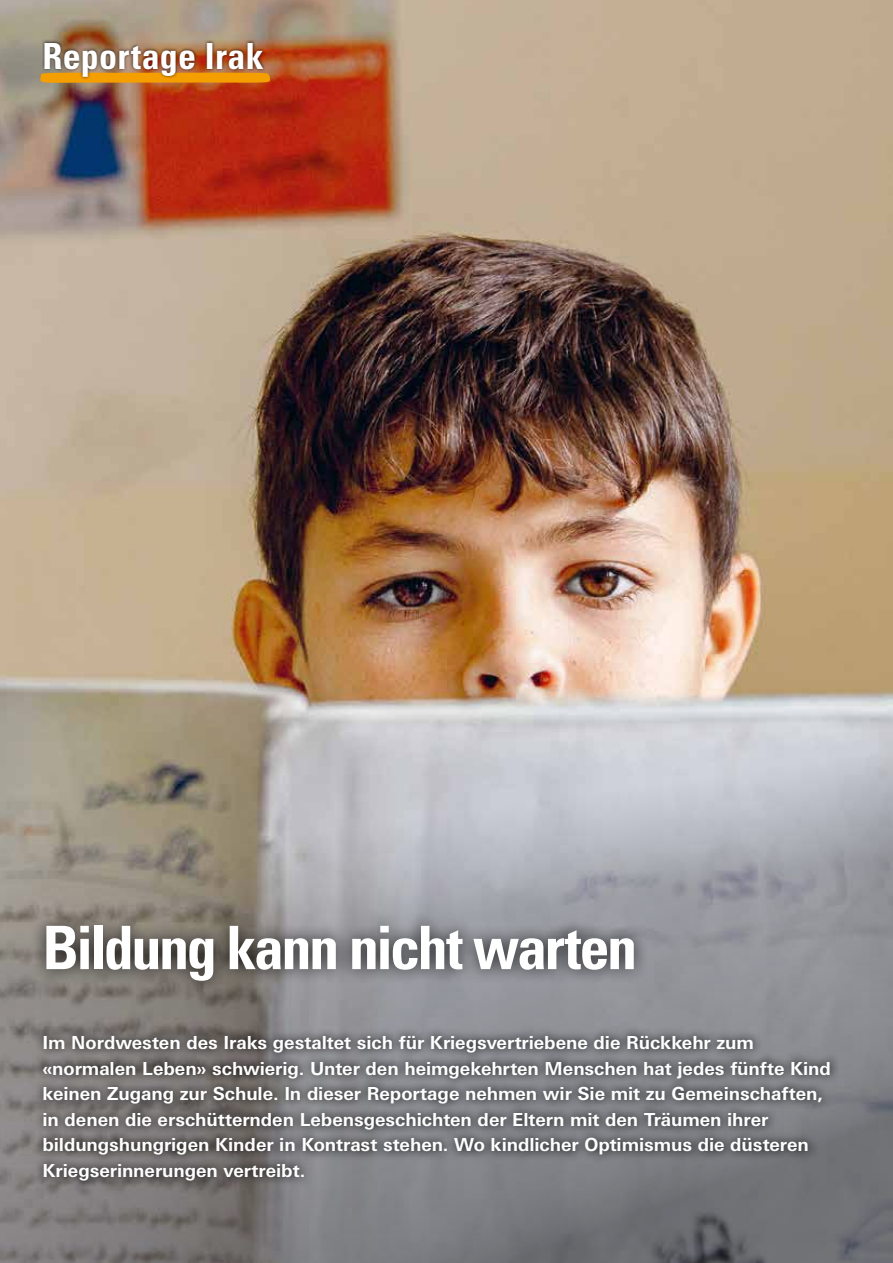
<style>
.page{position:relative;width:893px;height:1263px;background:#fff}
.page>*{position:absolute;margin:0;border:0;box-sizing:border-box;transform-origin:0 0}
.t1{font:700 condensed 60px "Univers LT Std";letter-spacing:-.04em;color:#fff}
.t2{font:700 condensed 36px "Univers LT Std";letter-spacing:.005em;color:#fff}
.t3{font:700 18px/25.5px "Univers Next Pro";letter-spacing:-.005em;color:#fff}
</style>
<div class="page">
<img style="left:0;top:0;width:893px;height:115px">
<img style="left:0;top:115px;width:893px;height:1148px">
<svg style="left:35px;top:1026px;width:804px;height:163px;background:#6f6f71"></svg>
<div style="left:31px;top:910px;width:618px;height:86px;background:#000;opacity:.75"></div>
<svg style="left:40px;top:73px;width:230px;height:10px"></svg>
<div style="left:42px;top:39px;width:224px;height:41px;background:#000;opacity:.75"></div>
<h2 class="t2" style="left:43px;top:34px;width:223px">Reportage Irak</h2>
<h1 class="t1" style="left:43px;top:911px;width:596px">Bildung kann nicht warten</h1>
<p class="t3" style="left:43px;top:1030px;width:790px">Im Nordwesten des Iraks gestaltet sich für Kriegsvertriebene die Rückkehr zum «normalen Leben» schwierig. Unter den heimgekehrten Menschen hat jedes fünfte Kind keinen Zugang zur Schule. In dieser Reportage nehmen wir Sie mit zu Gemeinschaften, in denen die erschütternden Lebensgeschichten der Eltern mit den Träumen ihrer bildungshungrigen Kinder in Kontrast stehen. Wo kindlicher Optimismus die düsteren Kriegserinnerungen vertreibt.</p>
</div>
